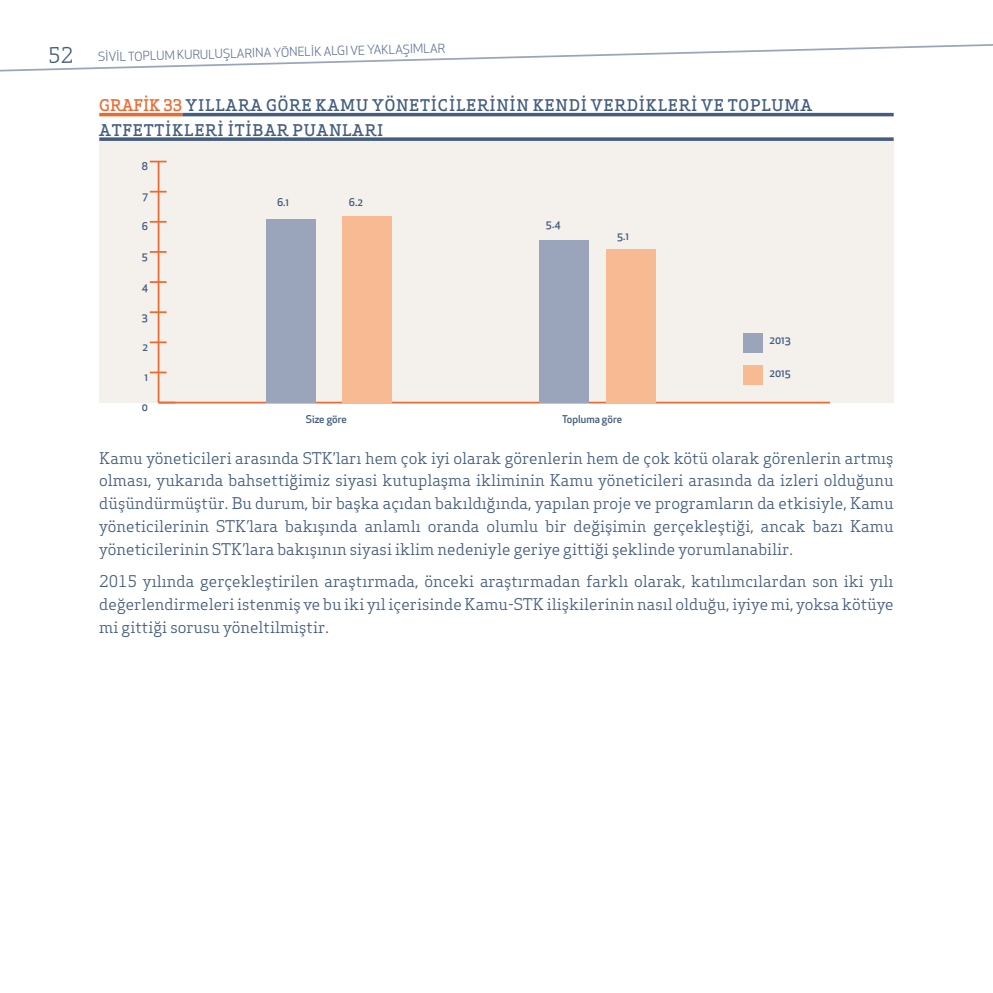
<style>
.page{position:relative;width:993px;height:993px;background:#fff}
.page>*{position:absolute;margin:0;border:0;box-sizing:border-box;transform-origin:0 0}
.t1{font:15.75px/22.8px "Apex Serif";color:#445c7e;text-align:justify}
.t2{font:500 15.75px/24.5px "Apex Serif";letter-spacing:.05em;color:#445c7e}
.t3{font:12.25px "Apex New";color:#647796}
.t4{font:500 10.5px "Apex New";color:#445c7e}
.s1{font-family:"Apex Serif";font-size:21px;color:#445c7e}
.s2{color:#eb6a31}
</style>
<div class="page">
<svg style="left:0;top:44px;width:992px;height:28px"></svg>
<div style="left:99px;top:139px;width:794px;height:264px;background:#f4f1ec"></div>
<hr style="left:99px;top:113px;width:83px;height:3px;background:#eb6a31">
<hr style="left:182px;top:113px;width:711px;height:3px;background:#445c7e">
<svg style="left:99px;top:137px;width:794px;height:4px;background:#5a6f8d"></svg>
<hr style="left:158px;top:401px;width:671px;height:2px;background:#eb6a31">
<hr style="left:158px;top:161px;width:1px;height:241px;background:#eb6a31">
<svg style="left:158px;top:401px;width:17px;height:2px"></svg>
<svg style="left:150px;top:371px;width:16px;height:2px"></svg>
<svg style="left:150px;top:341px;width:16px;height:2px"></svg>
<svg style="left:150px;top:311px;width:16px;height:2px"></svg>
<svg style="left:150px;top:281px;width:16px;height:2px"></svg>
<svg style="left:150px;top:251px;width:16px;height:2px"></svg>
<svg style="left:150px;top:221px;width:16px;height:1px"></svg>
<svg style="left:150px;top:191px;width:16px;height:1px"></svg>
<svg style="left:150px;top:161px;width:16px;height:1px"></svg>
<div style="left:342px;top:216px;width:49px;height:186px;background:#f7ba93"></div>
<div style="left:606px;top:249px;width:49px;height:153px;background:#f7ba93"></div>
<div style="left:266px;top:219px;width:49px;height:183px;background:#9aa5bc"></div>
<div style="left:538px;top:240px;width:50px;height:162px;background:#9aa5bc"></div>
<div style="left:742px;top:333px;width:20px;height:19px;background:#9aa5bc"></div>
<div style="left:742px;top:365px;width:20px;height:20px;background:#f7ba93"></div>
<p class="t3" style="left:48px;top:49px;width:398px;rotate:-1deg"><span class="s1">52</span> SİVİL TOPLUM KURULUŞLARINA YÖNELİK ALGI VE YAKLAŞIMLAR</p>
<p class="t2" style="left:99px;top:93px;width:714px"><span class="s2">GRAFİK 33</span> YILLARA GÖRE KAMU YÖNETICILERININ KENDI VERDIKLERI VE TOPLUMA<br>ATFETTIKLERI İTIBAR PUANLARI</p>
<p class="t4" style="left:142px;top:159px;width:8px">8</p>
<p class="t4" style="left:142px;top:189px;width:7px">7</p>
<p class="t4" style="left:142px;top:219px;width:8px">6</p>
<p class="t4" style="left:142px;top:249px;width:8px">5</p>
<p class="t4" style="left:142px;top:279px;width:8px">4</p>
<p class="t4" style="left:142px;top:310px;width:8px">3</p>
<p class="t4" style="left:142px;top:340px;width:7px">2</p>
<p class="t4" style="left:144px;top:370px;width:5px">1</p>
<p class="t4" style="left:142px;top:400px;width:8px">0</p>
<p class="t4" style="left:277px;top:195px;width:14px">6.1</p>
<p class="t4" style="left:349px;top:195px;width:15px">6.2</p>
<p class="t4" style="left:545px;top:217px;width:16px">5.4</p>
<p class="t4" style="left:617px;top:229px;width:14px">5.1</p>
<p class="t4" style="left:306px;top:412px;width:43px">Size göre</p>
<p class="t4" style="left:562px;top:412px;width:62px">Topluma göre</p>
<p class="t4" style="left:769px;top:333px;width:23px">2013</p>
<p class="t4" style="left:769px;top:366px;width:23px">2015</p>
<p class="t1" style="left:99px;top:446px;width:795px">Kamu yöneticileri arasında STK’ları hem çok iyi olarak görenlerin hem de çok kötü olarak görenlerin artmış olması, yukarıda bahsettiğimiz siyasi kutuplaşma ikliminin Kamu yöneticileri arasında da izleri olduğunu düşündürmüştür. Bu durum, bir başka açıdan bakıldığında, yapılan proje ve programların da etkisiyle, Kamu yöneticilerinin STK’lara bakışında anlamlı oranda olumlu bir değişimin gerçekleştiği, ancak bazı Kamu yöneticilerinin STK’lara bakışının siyasi iklim nedeniyle geriye gittiği şeklinde yorumlanabilir.</p>
<p class="t1" style="left:99px;top:570px;width:795px">2015 yılında gerçekleştirilen araştırmada, önceki araştırmadan farklı olarak, katılımcılardan son iki yılı değerlendirmeleri istenmiş ve bu iki yıl içerisinde Kamu-STK ilişkilerinin nasıl olduğu, iyiye mi, yoksa kötüye mi gittiği sorusu yöneltilmiştir.</p>
</div>
